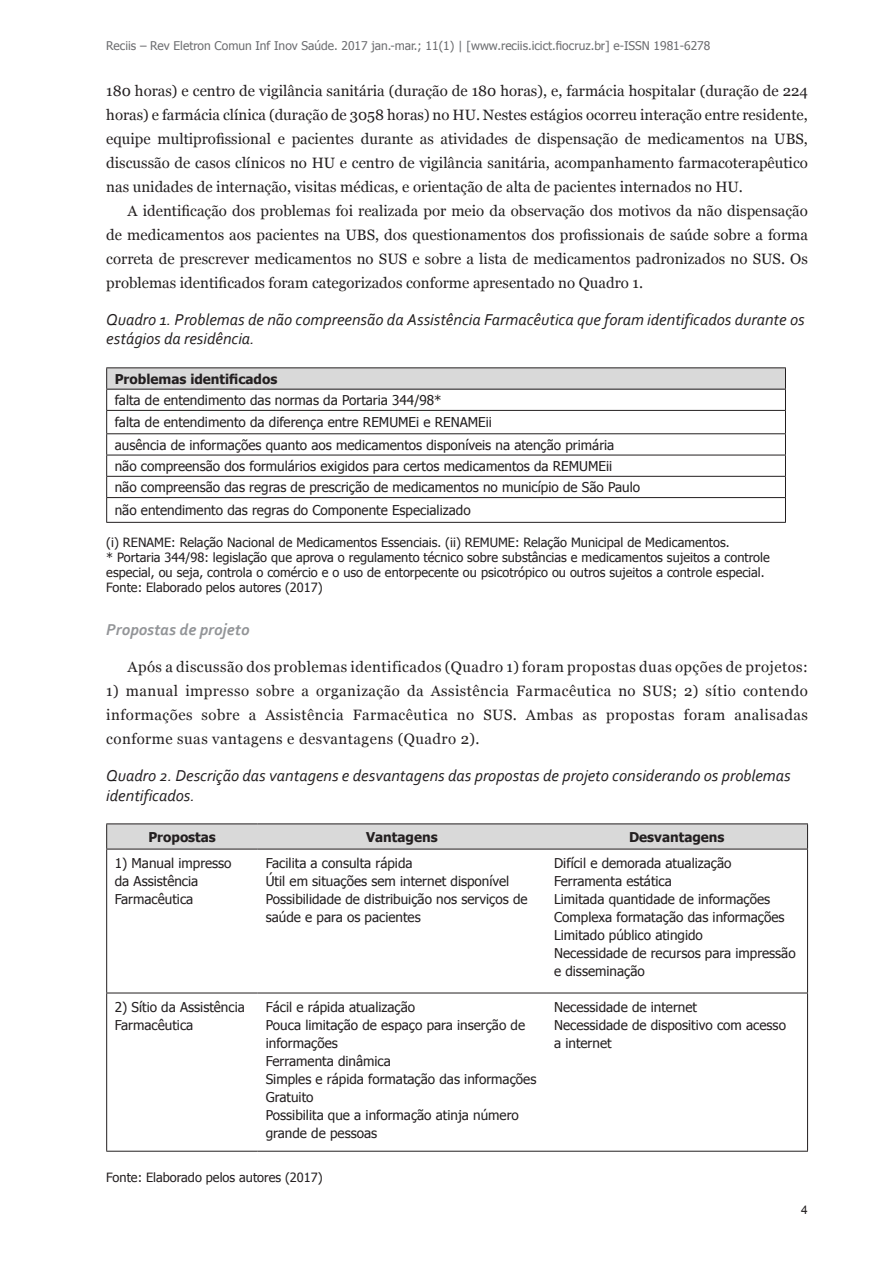
<style>
.page{position:relative;width:893px;height:1263px;background:#fff}
.page>*{position:absolute;margin:0;border:0;box-sizing:border-box;transform-origin:0 0}
.t1{font:italic 16.5px/19.5px "Corbel";color:#231f20}
.t2{font:italic 700 16.5px "Corbel";color:#939598}
.t3{font:15px/24px "Georgia";letter-spacing:.03em;color:#231f20;text-align:justify}
.t4{font:13.5px/18px "Tahoma";color:#231f20}
.t5{font:700 13.5px "Tahoma";color:#231f20}
.t6{font:12.75px/15px "Tahoma";color:#231f20}
.t7{font:12px "Tahoma";color:#6c6d70}
.t8{font:12px "Arial";color:#231f20}
</style>
<div class="page">
<div style="left:107px;top:368px;width:678px;height:21px;background:#d9d9d9"></div>
<hr style="left:106px;top:367px;width:680px;height:1px;background:#231f20">
<hr style="left:106px;top:389px;width:680px;height:1px;background:#231f20">
<hr style="left:106px;top:410px;width:680px;height:1px;background:#231f20">
<hr style="left:106px;top:433px;width:680px;height:1px;background:#231f20">
<hr style="left:106px;top:455px;width:680px;height:1px;background:#231f20">
<hr style="left:106px;top:476px;width:680px;height:1px;background:#231f20">
<hr style="left:106px;top:497px;width:680px;height:1px;background:#231f20">
<svg style="left:106px;top:368px;width:1px;height:154px"></svg>
<svg style="left:785px;top:368px;width:1px;height:154px"></svg>
<hr style="left:106px;top:522px;width:680px;height:1px;background:#231f20">
<svg style="left:106px;top:824px;width:702px;height:25px;background:#d2d2d2"></svg>
<hr style="left:106px;top:849px;width:1px;height:144px;background:#231f20">
<hr style="left:807px;top:849px;width:1px;height:144px;background:#231f20">
<hr style="left:106px;top:993px;width:1px;height:158px;background:#231f20">
<hr style="left:106px;top:823px;width:152px;height:1px;background:#231f20">
<hr style="left:258px;top:823px;width:288px;height:1px;background:#231f20">
<hr style="left:546px;top:823px;width:262px;height:1px;background:#231f20">
<hr style="left:106px;top:849px;width:152px;height:1px;background:#231f20">
<hr style="left:258px;top:849px;width:288px;height:1px;background:#231f20">
<hr style="left:546px;top:849px;width:262px;height:1px;background:#231f20">
<hr style="left:106px;top:993px;width:152px;height:1px;background:#231f20">
<hr style="left:258px;top:993px;width:288px;height:1px;background:#231f20">
<hr style="left:546px;top:993px;width:262px;height:1px;background:#231f20">
<hr style="left:106px;top:1151px;width:152px;height:1px;background:#231f20">
<hr style="left:258px;top:1151px;width:288px;height:1px;background:#231f20">
<hr style="left:546px;top:1151px;width:262px;height:1px;background:#231f20">
<hr style="left:807px;top:993px;width:1px;height:158px;background:#231f20">
<p class="t7" style="left:106px;top:38px;width:606px">Reciis – Rev Eletron Comun Inf Inov Saúde. 2017 jan.-mar.; 11(1) | [www.reciis.icict.fiocruz.br] e-ISSN 1981-6278</p>
<p class="t3" style="left:106px;top:80px;width:703px">180 horas) e centro de vigilância sanitária (duração de 180 horas), e, farmácia hospitalar (duração de 224 horas) e farmácia clínica (duração de 3058 horas) no HU. Nestes estágios ocorreu interação entre residente, equipe multiprofissional e pacientes durante as atividades de dispensação de medicamentos na UBS, discussão de casos clínicos no HU e centro de vigilância sanitária, acompanhamento farmacoterapêutico nas unidades de internação, visitas médicas, e orientação de alta de pacientes internados no HU.</p>
<p class="t3" style="left:106px;top:200px;width:703px;text-indent:21px">A identificação dos problemas foi realizada por meio da observação dos motivos da não dispensação de medicamentos aos pacientes na UBS, dos questionamentos dos profissionais de saúde sobre a forma correta de prescrever medicamentos no SUS e sobre a lista de medicamentos padronizados no SUS. Os problemas identificados foram categorizados conforme apresentado no Quadro 1.</p>
<p class="t1" style="left:106px;top:309px;width:700px">Quadro 1. Problemas de não compreensão da Assistência Farmacêutica que foram identificados durante os estágios da residência.</p>
<p class="t5" style="left:115px;top:369px;width:164px">Problemas identificados</p>
<p class="t4" style="left:115px;top:388px;width:527px;line-height:21.8px">falta de entendimento das normas da Portaria 344/98*<br>falta de entendimento da diferença entre REMUMEi e RENAMEii<br>ausência de informações quanto aos medicamentos disponíveis na atenção primária<br>não compreensão dos formulários exigidos para certos medicamentos da REMUMEii<br>não compreensão das regras de prescrição de medicamentos no município de São Paulo</p>
<p class="t4" style="left:115px;top:501px;width:357px">não entendimento das regras do Componente Especializado</p>
<p class="t6" style="left:106px;top:534px;width:665px">(i) RENAME: Relação Nacional de Medicamentos Essenciais. (ii) REMUME: Relação Municipal de Medicamentos.<br>* Portaria 344/98: legislação que aprova o regulamento técnico sobre substâncias e medicamentos sujeitos a controle especial, ou seja, controla o comércio e o uso de entorpecente ou psicotrópico ou outros sujeitos a controle especial.<br>Fonte: Elaborado pelos autores (2017)</p>
<p class="t2" style="left:106px;top:620px;width:145px">Propostas de projeto</p>
<p class="t3" style="left:128px;top:655px;width:682px">Após a discussão dos problemas identificados (Quadro 1) foram propostas duas opções de projetos:</p>
<p class="t3" style="left:106px;top:679px;width:703px">1) manual impresso sobre a organização da Assistência Farmacêutica no SUS; 2) sítio contendo informações sobre a Assistência Farmacêutica no SUS. Ambas as propostas foram analisadas conforme suas vantagens e desvantagens (Quadro 2).</p>
<p class="t1" style="left:106px;top:765px;width:686px">Quadro 2. Descrição das vantagens e desvantagens das propostas de projeto considerando os problemas identificados.</p>
<p class="t5" style="left:148px;top:827px;width:69px">Propostas</p>
<p class="t5" style="left:366px;top:827px;width:73px">Vantagens</p>
<p class="t5" style="left:629px;top:827px;width:97px">Desvantagens</p>
<p class="t4" style="left:115px;top:853px;width:118px">1) Manual impresso da Assistência<br>Farmacêutica</p>
<p class="t4" style="left:266px;top:853px;width:263px">Facilita a consulta rápida<br>Útil em situações sem internet disponível Possibilidade de distribuição nos serviços de saúde e para os pacientes</p>
<p class="t4" style="left:554px;top:853px;width:243px">Difícil e demorada atualização<br>Ferramenta estática<br>Limitada quantidade de informações<br>Complexa formatação das informações<br>Limitado público atingido<br>Necessidade de recursos para impressão e disseminação</p>
<p class="t4" style="left:115px;top:997px;width:132px">2) Sítio da Assistência<br>Farmacêutica</p>
<p class="t4" style="left:266px;top:997px;width:272px">Fácil e rápida atualização<br>Pouca limitação de espaço para inserção de informações<br>Ferramenta dinâmica<br>Simples e rápida formatação das informações<br>Gratuito<br>Possibilita que a informação atinja número grande de pessoas</p>
<p class="t4" style="left:554px;top:997px;width:233px">Necessidade de internet<br>Necessidade de dispositivo com acesso a internet</p>
<p class="t6" style="left:106px;top:1169px;width:218px">Fonte: Elaborado pelos autores (2017)</p>
<p class="t8" style="left:801px;top:1202px;width:8px">4</p>
</div>
